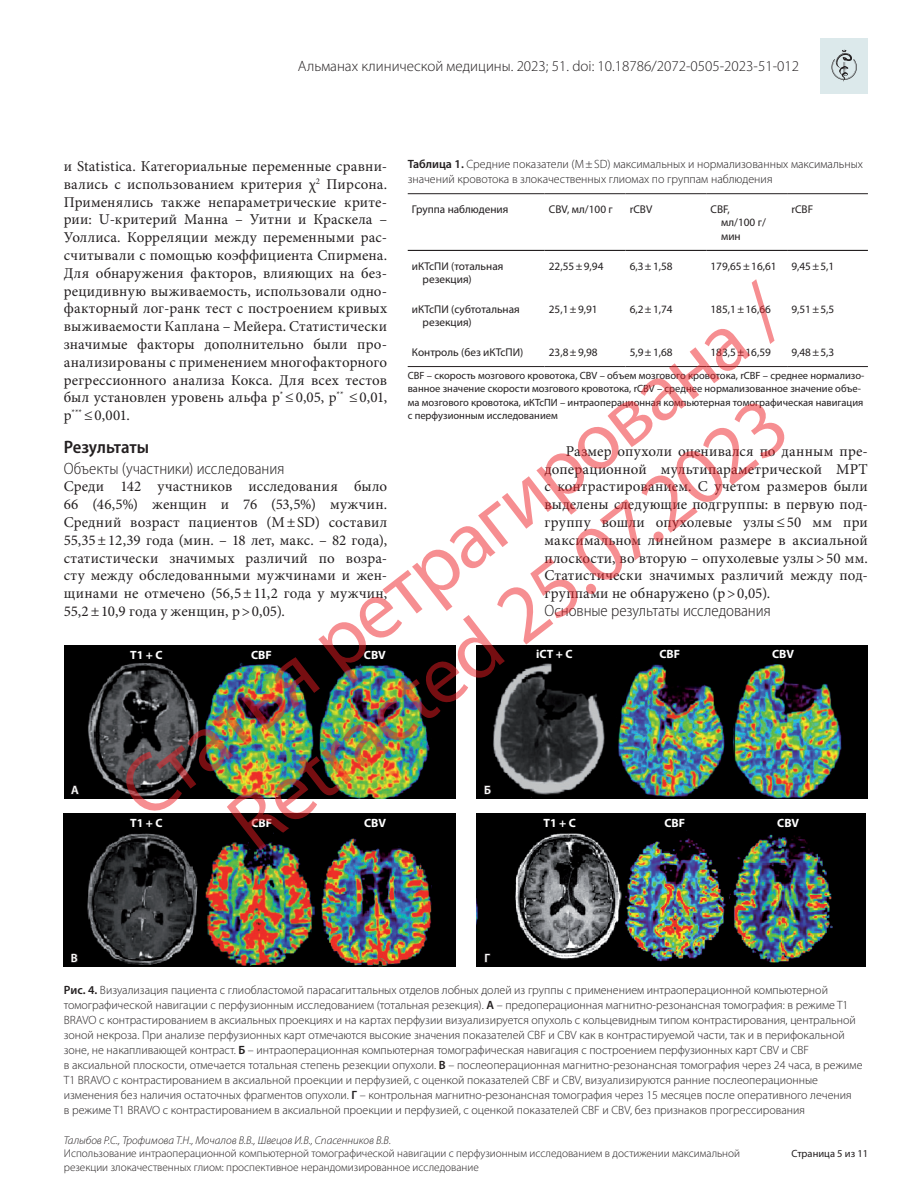
<style>
.page{position:relative;width:919px;height:1191px;background:#fff}
.page>*{position:absolute;margin:0;border:0;box-sizing:border-box;transform-origin:0 0}
.Загаловок-2{font:600 semi-condensed 18px "Myriad Pro";letter-spacing:-.01em;color:#231f20}
.Заголовок-3{font:300 semi-condensed 16.5px "Myriad Pro";letter-spacing:-.005em;color:#231f20}
.Main{font:15px/17.9px "Minion Pro";letter-spacing:.01em;color:#231f20;text-align:justify}
.Main-00{font:15px/17.9px "Minion Pro";letter-spacing:.01em;color:#231f20;text-align:justify}
.t1{font:300 15px "Myriad Pro";color:#231f20}
.Рисунок_Подпись{font:300 12px/15px "Myriad Pro";color:#231f20}
.Рисунок_Текст{font:700 12px "Myriad Pro";color:#fff}
.Рисунок_Буква_в_рису{font:600 12px "Myriad Pro";color:#fff}
.Таблица_текст{font:11.25px/13.5px "Myriad Pro";color:#231f20}
.t2{font:300 11.25px/13.5px "Myriad Pro";color:#231f20}
.t3{font:italic 300 11.25px "Myriad Pro";color:#231f20}
.Сноска-2{font:10.5px/13.5px "Myriad Pro";color:#231f20}
.s1{font-weight:600}
</style>
<div class="page">
<hr style="left:407px;top:193px;width:137px;height:1px;background:#231f20">
<hr style="left:544px;top:193px;width:81px;height:1px;background:#231f20">
<hr style="left:625px;top:193px;width:81px;height:1px;background:#231f20">
<hr style="left:706px;top:193px;width:81px;height:1px;background:#231f20">
<hr style="left:787px;top:193px;width:80px;height:1px;background:#231f20">
<hr style="left:706px;top:366px;width:81px;height:1px;background:#231f20">
<hr style="left:787px;top:366px;width:80px;height:1px;background:#231f20">
<hr style="left:407px;top:250px;width:137px;height:1px;background:#231f20">
<hr style="left:544px;top:250px;width:81px;height:1px;background:#231f20">
<hr style="left:625px;top:250px;width:81px;height:1px;background:#231f20">
<hr style="left:706px;top:250px;width:81px;height:1px;background:#231f20">
<hr style="left:787px;top:250px;width:80px;height:1px;background:#231f20">
<img style="left:64px;top:645px;width:58px;height:153px">
<img style="left:476px;top:814px;width:389px;height:152px">
<svg style="left:69px;top:775px;width:11px;height:20px"></svg>
<svg style="left:483px;top:952px;width:8px;height:11px"></svg>
<img style="left:64px;top:814px;width:391px;height:152px">
<svg style="left:70px;top:952px;width:9px;height:11px"></svg>
<img style="left:786px;top:645px;width:81px;height:153px">
<svg style="left:227px;top:423px;width:559px;height:427px;background:#323231"></svg>
<svg style="left:122px;top:279px;width:652px;height:534px"></svg>
<div style="left:820px;top:38px;width:47px;height:55px;background:#dce9eb"></div>
<svg style="left:831px;top:50px;width:25px;height:32px"></svg>
<p class="t1" style="left:298px;top:57px;width:502px">Альманах клинической медицины. 2023; 51. doi: 10.18786/2072-0505-2023-51-012</p>
<p class="Main" style="left:64px;top:157px;width:325px">и Statistica. Категориальные переменные сравни&shy;вались с использованием критерия χ<sup>2</sup> Пирсона.<br>Применялись также непараметрические крите&shy;рии: U-критерий Манна – Уитни и Краскела – Уоллиса. Корреляции между переменными рас&shy;считывали с помощью коэффициента Спирмена.<br>Для обнаружения факторов, влияющих на без&shy;рецидивную выживаемость, использовали одно&shy;факторный лог-ранк тест с построением кривых выживаемости Каплана – Мейера. Статистически значимые факторы дополнительно были про&shy;анализированы с применением многофакторного регрессионного анализа Кокса. Для всех тестов был установлен уровень альфа p<sup>*</sup> ≤0,05, p<sup>**</sup> ≤0,01, p<sup>***</sup> ≤0,001.</p>
<p class="Загаловок-2" style="left:64px;top:437px;width:87px">Результаты</p>
<p class="Заголовок-3" style="left:64px;top:459px;width:222px">Объекты (участники) исследования</p>
<p class="Main-00" style="left:64px;top:478px;width:325px">Среди 142 участников исследования было 66 (46,5%) женщин и 76 (53,5%) мужчин.<br>Средний возраст пациентов (M±SD) составил 55,35±12,39 года (мин. – 18 лет, макс. – 82 года), статистически значимых различий по возра&shy;сту между обследованными мужчинами и жен&shy;щинами не отмечено (56,5±11,2 года у мужчин, 55,2±10,9 года у женщин, р&gt;0,05).</p>
<p class="Рисунок_Подпись" style="left:407px;top:157px;width:457px"><span class="s1">Таблица 1.</span> Средние показатели (M±SD) максимальных и нормализованных максимальных значений кровотока в злокачественных глиомах по группам наблюдения</p>
<p class="Таблица_текст" style="left:412px;top:202px;width:98px">Группа наблюдения</p>
<p class="Таблица_текст" style="left:549px;top:202px;width:65px">СBV, мл/100 г</p>
<p class="Таблица_текст" style="left:629px;top:202px;width:24px">rCBV</p>
<p class="Таблица_текст" style="left:721px;top:202px;width:46px;text-indent:-11px">СBF, мл/100 г/ мин</p>
<p class="Таблица_текст" style="left:791px;top:202px;width:23px">rCBF</p>
<p class="Таблица_текст" style="left:422px;top:259px;width:82px;text-indent:-11px">иКТсПИ (тотальная резекция)</p>
<p class="Таблица_текст" style="left:549px;top:259px;width:56px">22,55±9,94</p>
<p class="Таблица_текст" style="left:629px;top:259px;width:45px">6,3±1,58</p>
<p class="Таблица_текст" style="left:710px;top:259px;width:68px">179,65±16,61</p>
<p class="Таблица_текст" style="left:791px;top:259px;width:45px">9,45±5,1</p>
<p class="Таблица_текст" style="left:422px;top:302px;width:99px;text-indent:-11px">иКТсПИ (субтотальная резекция)</p>
<p class="Таблица_текст" style="left:549px;top:302px;width:50px">25,1±9,91</p>
<p class="Таблица_текст" style="left:629px;top:302px;width:45px">6,2±1,74</p>
<p class="Таблица_текст" style="left:710px;top:302px;width:62px">185,1±16,66</p>
<p class="Таблица_текст" style="left:791px;top:302px;width:45px">9,51±5,5</p>
<p class="Таблица_текст" style="left:412px;top:345px;width:113px">Контроль (без иКТсПИ)</p>
<p class="Таблица_текст" style="left:549px;top:345px;width:50px">23,8±9,98</p>
<p class="Таблица_текст" style="left:629px;top:345px;width:45px">5,9±1,68</p>
<p class="Таблица_текст" style="left:710px;top:345px;width:62px">183,5±16,59</p>
<p class="Таблица_текст" style="left:791px;top:345px;width:45px">9,48±5,3</p>
<p class="Сноска-2" style="left:407px;top:368px;width:458px">CBF – скорость мозгового кровотока, CBV – объем мозгового кровотока, rCBF – среднее нормализо&shy;ванное значение скорости мозгового кровотока, rCBV – среднее нормализованное значение объе&shy;ма мозгового кровотока, иКТсПИ – интраоперационная компьютерная томографическая навигация с перфузионным исследованием</p>
<p class="Main" style="left:544px;top:442px;width:325px;text-indent:21px">Размер опухоли оценивался по данным пре&shy;доперационной мультипараметрической МРТ с контрастированием. С учетом размеров были выделены следующие подгруппы: в первую под&shy;группу вошли опухолевые узлы≤50 мм при максимальном линейном размере в аксиальной плоскости, во вторую – опухолевые узлы&gt;50 мм.<br>Статистически значимых различий между под&shy;группами не обнаружено (p&gt;0,05).</p>
<p class="Заголовок-3" style="left:544px;top:601px;width:228px">Основные результаты исследования</p>
<p class="Рисунок_Текст" style="left:130px;top:647px;width:34px">T1 + C</p>
<p class="Рисунок_Текст" style="left:251px;top:647px;width:22px">CBF</p>
<p class="Рисунок_Текст" style="left:364px;top:647px;width:23px">CBV</p>
<p class="Рисунок_Текст" style="left:536px;top:646px;width:38px">iCT + C</p>
<p class="Рисунок_Текст" style="left:659px;top:646px;width:22px">CBF</p>
<p class="Рисунок_Текст" style="left:772px;top:646px;width:23px">CBV</p>
<p class="Рисунок_Буква_в_рису" style="left:71px;top:782px;width:9px">А</p>
<p class="Рисунок_Буква_в_рису" style="left:484px;top:782px;width:8px">Б</p>
<p class="Рисунок_Буква_в_рису" style="left:71px;top:950px;width:8px">В</p>
<p class="Рисунок_Текст" style="left:130px;top:815px;width:34px">T1 + C</p>
<p class="Рисунок_Текст" style="left:251px;top:815px;width:22px">CBF</p>
<p class="Рисунок_Текст" style="left:364px;top:815px;width:23px">CBV</p>
<p class="Рисунок_Текст" style="left:777px;top:814px;width:23px">CBV</p>
<p class="Рисунок_Текст" style="left:543px;top:814px;width:34px">T1 + C</p>
<p class="Рисунок_Текст" style="left:664px;top:814px;width:22px">CBF</p>
<p class="Рисунок_Буква_в_рису" style="left:484px;top:950px;width:7px">Г</p>
<p class="Рисунок_Подпись" style="left:64px;top:982px;width:800px"><span class="s1">Рис. 4.</span> Визуализация пациента с глиобластомой парасагиттальных отделов лобных долей из группы с применением интраоперационной компьютерной томографической навигации с перфузионным исследованием (тотальная резекция). <span class="s1">А</span> – предоперационная магнитно-резонансная томография: в режиме T1<br>BRAVO с контрастированием в аксиальных проекциях и на картах перфузии визуализируется опухоль с кольцевидным типом контрастирования, центральной зоной некроза. При анализе перфузионных карт отмечаются высокие значения показателей CBF и CBV как в контрастируемой части, так и в перифокальной зоне, не накапливающей контраст. <span class="s1">Б</span> – интраоперационная компьютерная томографическая навигация с построением перфузионных карт CBV и CBF<br>в аксиальной плоскости, отмечается тотальная степень резекции опухоли. <span class="s1">В</span> – послеоперационная магнитно-резонансная томография через 24 часа, в режиме T1 BRAVO с контрастированием в аксиальной проекции и перфузией, с оценкой показателей CBF и CBV, визуализируются ранние послеоперационные изменения без наличия остаточных фрагментов опухоли. <span class="s1">Г</span> – контрольная магнитно-резонансная томография через 15 месяцев после оперативного лечения<br>в режиме T1 BRAVO с контрастированием в аксиальной проекции и перфузией, с оценкой показателей CBF и CBV, без признаков прогрессирования</p>
<p class="t3" style="left:64px;top:1133px;width:329px">Талыбов Р.С., Трофимова Т.Н., Мочалов В.В., Швецов И.В., Спасенников В.В.</p>
<p class="t2" style="left:64px;top:1146px;width:677px">Использование интраоперационной компьютерной томографической навигации с перфузионным исследованием в достижении максимальной резекции злокачественных глиом: проспективное нерандомизированное исследование</p>
<p class="Сноска-2" style="left:791px;top:1146px;width:78px">Страница 5 из 11</p>
</div>
